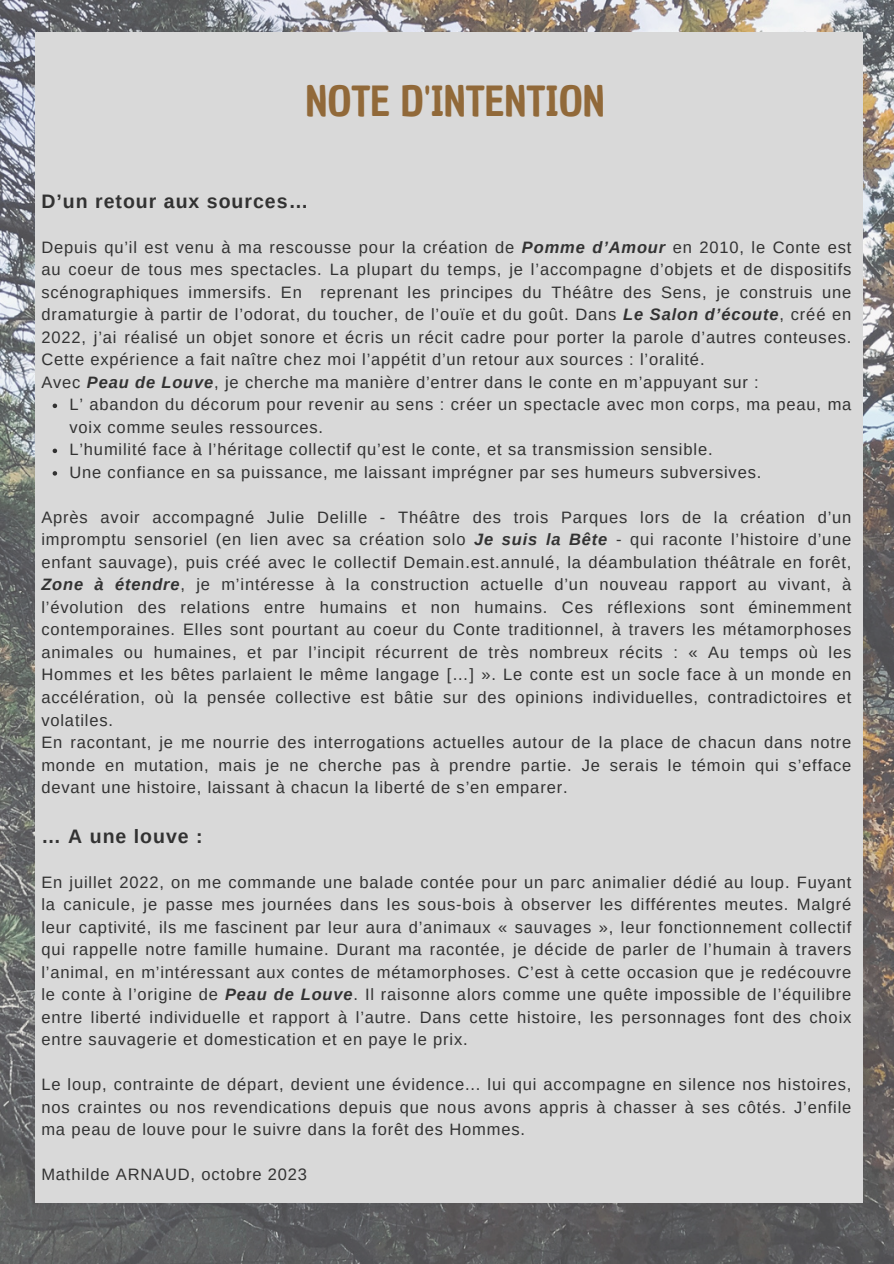
<style>
.page{position:relative;width:894px;height:1264px;background:#fff}
.page>*{position:absolute;margin:0;border:0;box-sizing:border-box;transform-origin:0 0}
.t1{font:40.5px "Chau Philomene One";color:#916939}
.t2{font:700 19.5px "Arimo";letter-spacing:.05em;color:#323232}
.t3{font:16.5px/22.5px "Arimo";letter-spacing:.05em;color:#323232;text-align:justify}
.s1{font-weight:700;font-style:italic}
</style>
<div class="page">
<img style="left:0;top:0;width:893px;height:1263px">
<div style="left:35px;top:32px;width:827px;height:1170px;background:#d9d9d9"></div>
<svg style="left:53px;top:403px;width:4px;height:5px"></svg>
<svg style="left:53px;top:448px;width:4px;height:5px"></svg>
<svg style="left:53px;top:471px;width:4px;height:4px"></svg>
<h1 class="t1" style="left:305px;top:74px;width:301px">NOTE D'INTENTION</h1>
<h2 class="t2" style="left:41px;top:190px;width:268px">D’un retour aux sources…</h2>
<p class="t3" style="left:41px;top:236px;width:811px">Depuis qu’il est venu à ma rescousse pour la création de <span class="s1">Pomme d’Amour</span> en 2010, le Conte est au coeur de tous mes spectacles. La plupart du temps, je l’accompagne d’objets et de dispositifs scénographiques immersifs. En reprenant les principes du Théâtre des Sens, je construis une dramaturgie à partir de l’odorat, du toucher, de l’ouïe et du goût. Dans <span class="s1">Le Salon d’écoute</span>, créé en 2022, j’ai réalisé un objet sonore et écris un récit cadre pour porter la parole d’autres conteuses.<br>Cette expérience a fait naître chez moi l’appétit d’un retour aux sources : l’oralité.</p>
<p class="t3" style="left:41px;top:371px;width:718px">Avec <span class="s1">Peau de Louve</span>, je cherche ma manière d’entrer dans le conte en m’appuyant sur :</p>
<p class="t3" style="left:69px;top:393px;width:783px">L’ abandon du décorum pour revenir au sens : créer un spectacle avec mon corps, ma peau, ma voix comme seules ressources.</p>
<p class="t3" style="left:69px;top:438px;width:644px">L’humilité face à l’héritage collectif qu’est le conte, et sa transmission sensible.</p>
<p class="t3" style="left:69px;top:461px;width:693px">Une confiance en sa puissance, me laissant imprégner par ses humeurs subversives.</p>
<p class="t3" style="left:41px;top:506px;width:811px">Après avoir accompagné Julie Delille - Théâtre des trois Parques lors de la création d’un impromptu sensoriel (en lien avec sa création solo <span class="s1">Je suis la Bête</span> - qui raconte l’histoire d’une enfant sauvage), puis créé avec le collectif Demain.est.annulé, la déambulation théâtrale en forêt, <span class="s1">Zone à étendre</span>, je m’intéresse à la construction actuelle d’un nouveau rapport au vivant, à l’évolution des relations entre humains et non humains. Ces réflexions sont éminemment contemporaines. Elles sont pourtant au coeur du Conte traditionnel, à travers les métamorphoses animales ou humaines, et par l’incipit récurrent de très nombreux récits : « Au temps où les Hommes et les bêtes parlaient le même langage […] ». Le conte est un socle face à un monde en accélération, où la pensée collective est bâtie sur des opinions individuelles, contradictoires et volatiles.</p>
<p class="t3" style="left:41px;top:731px;width:811px">En racontant, je me nourrie des interrogations actuelles autour de la place de chacun dans notre monde en mutation, mais je ne cherche pas à prendre partie. Je serais le témoin qui s’efface devant une histoire, laissant à chacun la liberté de s’en emparer.</p>
<h2 class="t2" style="left:41px;top:824px;width:163px">… A une louve :</h2>
<p class="t3" style="left:41px;top:870px;width:811px">En juillet 2022, on me commande une balade contée pour un parc animalier dédié au loup. Fuyant la canicule, je passe mes journées dans les sous-bois à observer les différentes meutes. Malgré leur captivité, ils me fascinent par leur aura d’animaux « sauvages », leur fonctionnement collectif qui rappelle notre famille humaine. Durant ma racontée, je décide de parler de l’humain à travers l’animal, en m’intéressant aux contes de métamorphoses. C’est à cette occasion que je redécouvre le conte à l’origine de <span class="s1">Peau de Louve</span>. Il raisonne alors comme une quête impossible de l’équilibre entre liberté individuelle et rapport à l’autre. Dans cette histoire, les personnages font des choix entre sauvagerie et domestication et en paye le prix.</p>
<p class="t3" style="left:41px;top:1073px;width:811px">Le loup, contrainte de départ, devient une évidence... lui qui accompagne en silence nos histoires, nos craintes ou nos revendications depuis que nous avons appris à chasser à ses côtés. J’enfile ma peau de louve pour le suivre dans la forêt des Hommes.</p>
<p class="t3" style="left:41px;top:1163px;width:267px">Mathilde ARNAUD, octobre 2023</p>
</div>
